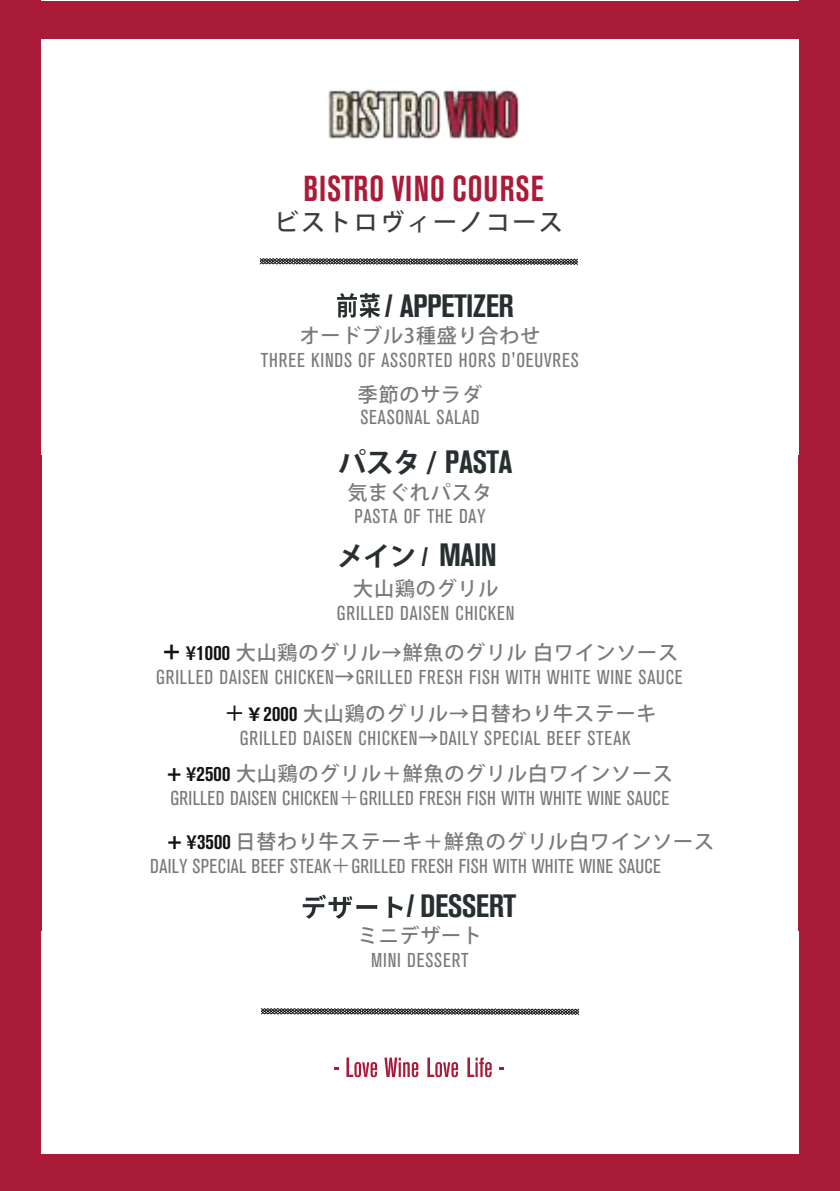
<style>
.page{position:relative;width:840px;height:1191px;background:#fff}
.page>*{position:absolute;margin:0;border:0;box-sizing:border-box;transform-origin:0 0}
.t1{font:700 condensed 35.8px "Akzidenz Grotesk BE";letter-spacing:.035em;color:#aa1b3a;scale:.86 1}
.t2{font:700 condensed 32px "Akzidenz Grotesk BE";letter-spacing:-.02em;color:#282f30}
.t3{font:500 24px "Koz Go Pr 6 N";letter-spacing:.1em;color:#3d3c3c}
.t4{font:condensed 20px "Akzidenz Grotesk BE";letter-spacing:.04em;color:#7a7a7b}
.t5{font:500 20px "Koz Go Pr 6 N";letter-spacing:.04em;color:#7a7a7b}
.t6{font:condensed 20px "Akzidenz Grotesk BE";letter-spacing:.02em;color:#7a7a7b}
.s1{font-family:"Koz Go Pr 6 N";font-stretch:normal;font-size:28px}
.s2{font-family:"Koz Go Pr 6 N";font-stretch:normal;font-size:26.6px}
.s3{font-size:26.6px}
.s4{font-weight:800;font-size:21px;color:#111213}
.s5{font-weight:700;font-size:18px;color:#111213}
.s6{font-family:"Akzidenz Grotesk BE";font-weight:700;font-stretch:condensed;font-size:21px;color:#111213}
.s7{font-family:"Koz Go Pr 6 N";font-weight:500;font-stretch:normal}
.s8{font-size:21px;color:#111213}
.s9{font-family:"Koz Go Pr 6 N";font-stretch:normal}
</style>
<div class="page">
<svg style="left:259px;top:258px;width:318px;height:7px;background:#707272"></svg>
<div style="left:0;top:0;width:40px;height:474px;background:#aa1b3a"></div>
<div style="left:0;top:455px;width:41px;height:475px;background:#aa1b3a"></div>
<div style="left:0;top:714px;width:40px;height:475px;background:#aa1b3a"></div>
<div style="left:798px;top:0;width:40px;height:474px;background:#aa1b3a"></div>
<div style="left:798px;top:455px;width:41px;height:475px;background:#aa1b3a"></div>
<div style="left:798px;top:714px;width:40px;height:475px;background:#aa1b3a"></div>
<div style="left:1px;top:1154px;width:370px;height:37px;background:#aa1b3a"></div>
<div style="left:349px;top:1154px;width:490px;height:37px;background:#aa1b3a"></div>
<div style="left:0;top:1px;width:370px;height:38px;background:#aa1b3a"></div>
<div style="left:349px;top:1px;width:490px;height:38px;background:#aa1b3a"></div>
<svg style="left:261px;top:1008px;width:318px;height:6px;background:#636565"></svg>
<img style="left:328px;top:89px;width:191px;height:50px">
<svg style="left:346px;top:1057px;width:31px;height:20px"></svg>
<svg style="left:384px;top:1057px;width:34px;height:20px"></svg>
<svg style="left:427px;top:1057px;width:31px;height:20px"></svg>
<svg style="left:467px;top:1057px;width:24px;height:20px"></svg>
<svg style="left:302px;top:894px;width:75px;height:24px"></svg>
<svg style="left:388px;top:896px;width:14px;height:22px"></svg>
<svg style="left:337px;top:293px;width:43px;height:25px"></svg>
<h1 class="t1" style="left:303px;top:168px;width:281px">BISTRO VINO COURSE</h1>
<p class="t3" style="left:274px;top:208px;width:289px">ビストロヴィーノコース</p>
<h2 class="t2" style="left:384px;top:288px;width:130px">/ APPETIZER</h2>
<p class="t5" style="left:299px;top:325px;width:242px">オードブル3種盛り合わせ</p>
<p class="t5" style="left:357px;top:383px;width:126px">季節のサラダ</p>
<p class="t4" style="left:261px;top:349px;width:319px">THREE KINDS OF ASSORTED HORS D'OEUVRES</p>
<p class="t4" style="left:360px;top:406px;width:120px">SEASONAL SALAD</p>
<h2 class="t2" style="left:338px;top:443px;width:176px"><span class="s1">パスタ /</span> PASTA</h2>
<p class="t5" style="left:347px;top:481px;width:146px">気まぐれパスタ</p>
<p class="t4" style="left:354px;top:505px;width:132px">PASTA OF THE DAY</p>
<h2 class="t2" style="left:337px;top:537px;width:161px"><span class="s2">メイン</span> <span class="s3">/</span> MAIN</h2>
<p class="t5" style="left:353px;top:577px;width:146px">大山鶏のグリル</p>
<p class="t4" style="left:337px;top:601px;width:179px">GRILLED DAISEN CHICKEN</p>
<p class="t5" style="left:161px;top:641px;width:518px"><span class="s4">＋</span> <span class="s5">¥</span><span class="s6">1000</span> 大山鶏のグリル→鮮魚のグリル白ワインソース</p>
<p class="t4" style="left:156px;top:666px;width:527px">GRILLED DAISEN CHICKEN<span class="s7">→</span>GRILLED FRESH FISH WITH WHITE WINE SAUCE</p>
<p class="t5" style="left:224px;top:702px;width:433px"><span class="s8">＋</span><span class="s5">￥</span><span class="s6">2000</span> 大山鶏のグリル→日替わり牛ステーキ</p>
<p class="t4" style="left:240px;top:727px;width:392px">GRILLED DAISEN CHICKEN<span class="s7">→</span>DAILY SPECIAL BEEF STEAK</p>
<p class="t5" style="left:167px;top:762px;width:507px"><span class="s4">+</span> <span class="s5">¥</span><span class="s6">2500</span> 大山鶏のグリル＋鮮魚のグリル白ワインソース</p>
<p class="t6" style="left:170px;top:787px;width:500px">GRILLED DAISEN CHICKEN<span class="s9">＋</span>GRILLED FRESH FISH WITH WHITE WINE SAUCE</p>
<p class="t5" style="left:167px;top:830px;width:548px"><span class="s4">+</span> <span class="s5">¥</span><span class="s6">3500</span> 日替わり牛ステーキ＋鮮魚のグリル白ワインソース</p>
<p class="t6" style="left:150px;top:854px;width:512px">DAILY SPECIAL BEEF STEAK<span class="s9">＋</span>GRILLED FRESH FISH WITH WHITE WINE SAUCE</p>
<h2 class="t2" style="left:406px;top:887px;width:111px">/ DESSERT</h2>
<p class="t5" style="left:357px;top:924px;width:126px">ミニデザート</p>
<p class="t4" style="left:371px;top:949px;width:99px">MINI DESSERT</p>
</div>
